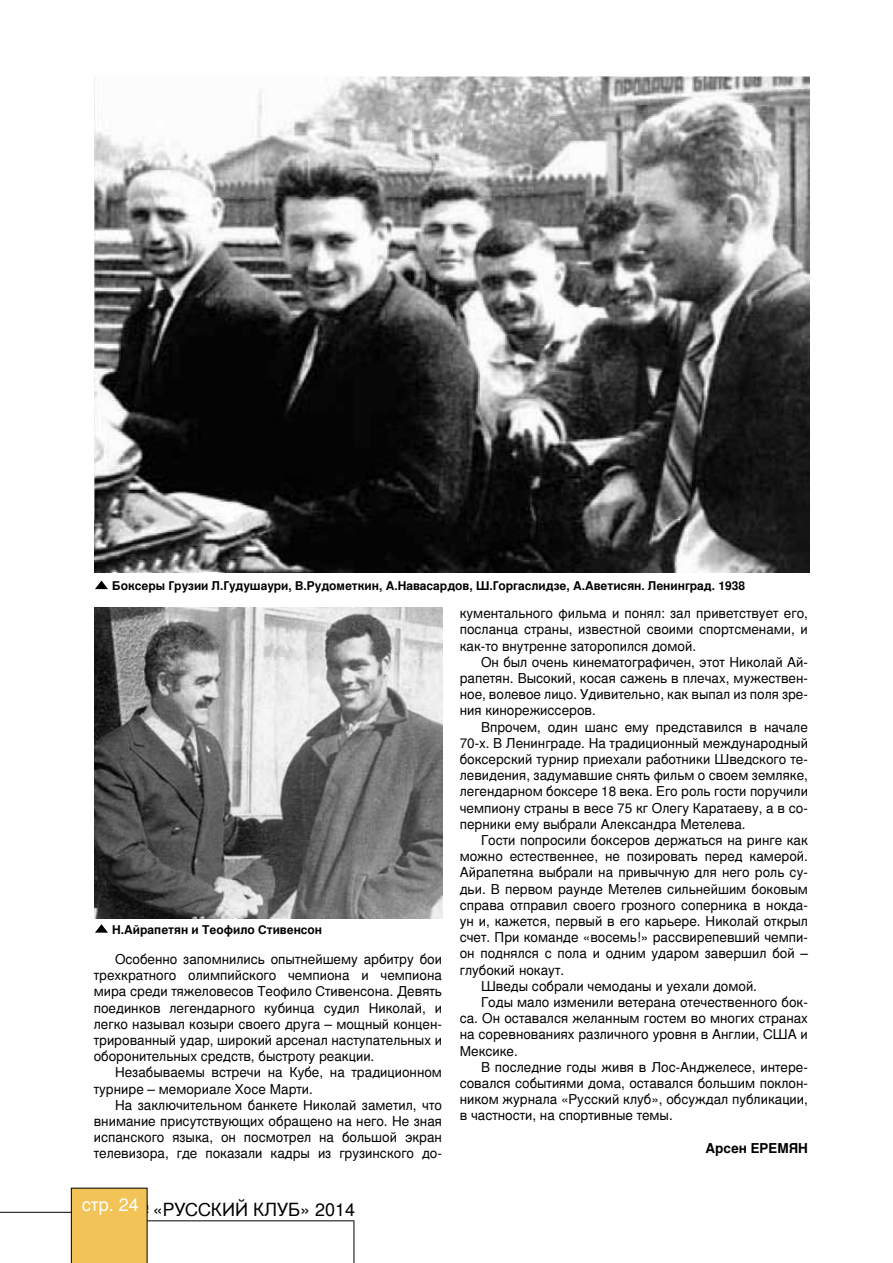
<style>
.page{position:relative;width:893px;height:1263px;background:#fff}
.page>*{position:absolute;margin:0;border:0;box-sizing:border-box;transform-origin:0 0}
.t1{font:18px "Nimbus San LCY";color:#000}
.t2{font:13.5px/16.2px "Nimbus San LCY";color:#000;text-align:justify}
.t3{font:700 13.5px "Nimbus San LCY";color:#000}
.t4{font:700 12px "Nimbus San LCY";color:#000}
</style>
<div class="page">
<img style="left:94px;top:608px;width:348px;height:310px">
<hr style="left:0;top:1212px;width:148px;height:1px;background:#000">
<div style="left:71px;top:1188px;width:77px;height:75px;background:#f2c457"></div>
<hr style="left:147px;top:1220px;width:207px;height:1px;background:#000">
<hr style="left:354px;top:1220px;width:1px;height:43px;background:#000">
<img style="left:95px;top:77px;width:714px;height:496px">
<svg style="left:95px;top:581px;width:13px;height:8px"></svg>
<svg style="left:95px;top:924px;width:13px;height:9px"></svg>
<p class="t4" style="left:112px;top:579px;width:634px">Боксеры Грузии Л.Гудушаури, В.Рудометкин, А.Навасардов, Ш.Горгаслидзе, А.Аветисян. Ленинград. 1938</p>
<p class="t4" style="left:112px;top:923px;width:211px">Н.Айрапетян и Теофило Стивенсон</p>
<p class="t2" style="left:94px;top:951px;width:350px;text-indent:21px">Особенно запомнились опытнейшему арбитру бои трехкратного олимпийского чемпиона и чемпиона мира среди тяжеловесов Теофило Стивенсона. Девять поединков легендарного кубинца судил Н иколай, и легко называл козыри своего друга – мощный концен&shy;трированный удар, широкий арсенал наступательных и оборонительных средств, быстроту реакции.</p>
<p class="t2" style="left:94px;top:1064px;width:350px;text-indent:21px">Незабываемы встречи на Кубе, на традиционном турнире – мемориале Хосе Марти.</p>
<p class="t2" style="left:94px;top:1097px;width:350px;text-indent:21px">На заключительном банкете Н иколай заметил, что внимание присутствующих обращено на него. Не зная испанского языка, он посмотрел на большой экран телевизора, где показали кадры из грузинского до-</p>
<h1 class="t1" style="left:82px;top:1199px;width:94px"><sup>стр.</sup> <sup>24</sup> «РУССКИЙ</h1>
<h1 class="t1" style="left:253px;top:1199px;width:13px">КЛУБ</h1>
<h1 class="t1" style="left:300px;top:1199px;width:57px">» 2014</h1>
<p class="t2" style="left:460px;top:605px;width:350px">кументального фильма и понял: зал приветствует его, посланца страны, известной своими спортсменами, и как-то внутренне заторопился домой.</p>
<p class="t2" style="left:460px;top:654px;width:350px;text-indent:21px">Он был очень кинематографичен, этот Н иколай Ай&shy;рапетян. Высокий, косая сажень в плечах, мужествен&shy;ное, волевое лицо. Удивительно, как выпал из поля зре&shy;ния кинорежиссеров.</p>
<p class="t2" style="left:460px;top:718px;width:350px;text-indent:21px">Впрочем, один шанс ему представился в начале 70-х. В Ленинграде. На традиционный международный боксерский турнир приехали работники Ш ведского те&shy;левидения, задумавшие снять фильм о своем земляке, легендарном боксере 18 века. Его роль гости поручили чемпиону страны в весе 75 кг Олегу Каратаеву, а в со&shy;перники ему выбрали Александра Метелева.</p>
<p class="t2" style="left:481px;top:832px;width:328px">Гости попросили боксеров держаться на ринге как</p>
<p class="t2" style="left:460px;top:848px;width:350px">можно естественнее, не позировать перед камерой.</p>
<p class="t2" style="left:460px;top:864px;width:350px">Айрапетяна выбрали на привычную для него роль су-</p>
<p class="t2" style="left:460px;top:880px;width:350px">дьи. В первом раунде Метелев сильнейшим боковым</p>
<p class="t2" style="left:460px;top:897px;width:350px">справа отправил своего грозного соперника в нокда-</p>
<p class="t2" style="left:460px;top:913px;width:350px">ун и, кажется, первый в его карьере. Н иколай открыл</p>
<p class="t2" style="left:460px;top:929px;width:350px">счет. П ри команде «восемь!» рассвирепевший чемпи-</p>
<p class="t2" style="left:460px;top:945px;width:350px">он поднялся с пола и одним ударом завершил бой –</p>
<p class="t2" style="left:460px;top:961px;width:106px">глубокий нокаут.</p>
<p class="t2" style="left:481px;top:978px;width:278px">Ш веды собрали чемоданы и уехали домой.</p>
<p class="t2" style="left:481px;top:994px;width:328px">Годы мало изменили ветерана отечественного бок-</p>
<p class="t2" style="left:460px;top:1010px;width:350px">са. Он оставался желанным гостем во многих странах</p>
<p class="t2" style="left:460px;top:1026px;width:316px">на соревнованиях различного уровня в Англии, США</p>
<p class="t2" style="left:801px;top:1026px;width:9px">и</p>
<p class="t2" style="left:460px;top:1042px;width:60px">Мексике.</p>
<p class="t2" style="left:481px;top:1059px;width:328px">В последние годы живя в Лос-Анджелесе, интере-</p>
<p class="t2" style="left:460px;top:1075px;width:350px">совался событиями дома, оставался большим поклон-</p>
<p class="t2" style="left:460px;top:1091px;width:350px">ником журнала «Русский клуб», обсуждал публикации,</p>
<p class="t2" style="left:460px;top:1107px;width:215px">в частности, на спортивные темы.</p>
<p class="t3" style="left:705px;top:1140px;width:56px">Арсен ЕРЕМЯН</p>
</div>
